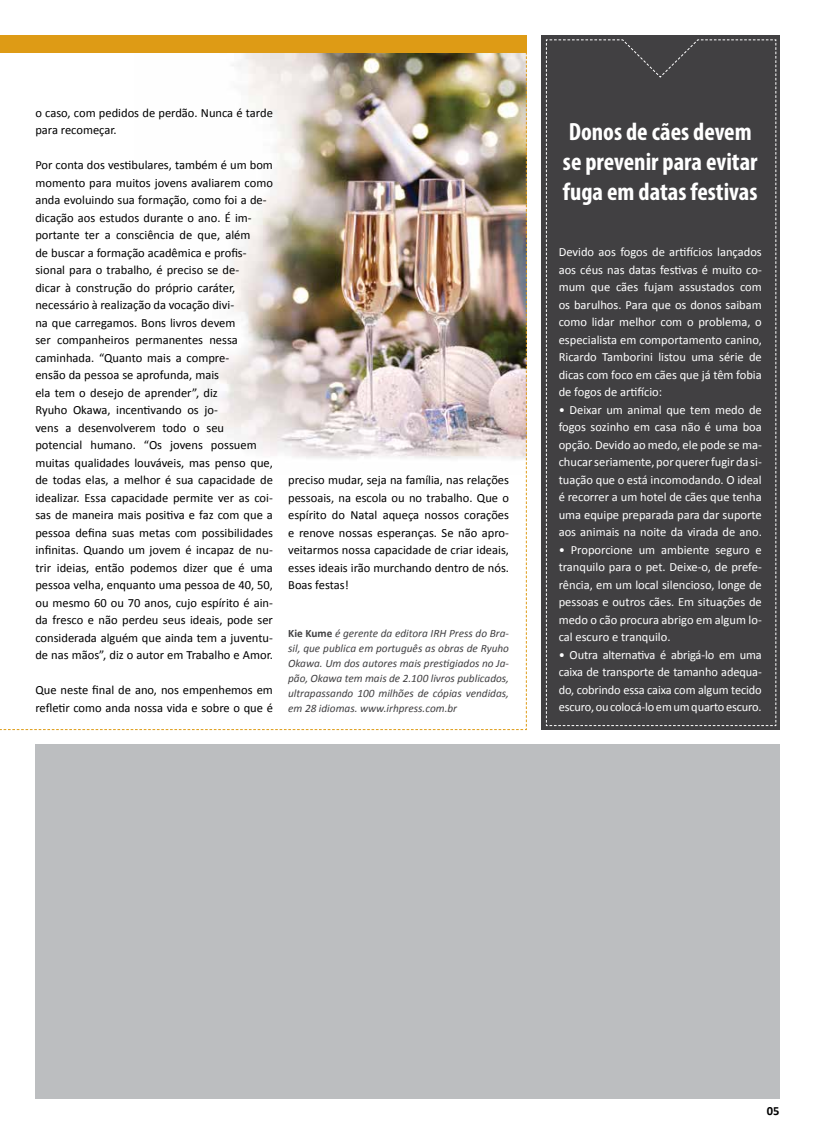
<style>
.page{position:relative;width:815px;height:1134px;background:#fff}
.page>*{position:absolute;margin:0;border:0;box-sizing:border-box;transform-origin:0 0}
.t1{font:700 condensed 25px/30px "Myriad Pro";color:#fff}
.t2{font:12.5px/17.5px "Calibri";color:#000}
.t3{font:12.5px/17.5px "Calibri";color:#fff;text-align:justify}
.t4{font:700 12.5px "Calibri";color:#000}
.t5{font:italic 11.25px/15px "Calibri";color:#414042;text-align:justify}
.s1{font-weight:700;font-style:normal}
</style>
<div class="page">
<div style="left:541px;top:35px;width:239px;height:695px;background:#414042"></div>
<div style="left:35px;top:744px;width:745px;height:354px;background:#bcbec0"></div>
<img style="left:0;top:35px;width:527px;height:695px">
<svg style="left:546px;top:39px;width:231px;height:687px"></svg>
<p class="t2" style="left:35px;top:104px;width:239px">o caso, com pedidos de perdão. Nunca é tarde para recomeçar.</p>
<p class="t2" style="left:35px;top:156px;width:239px">Por conta dos vestibulares, também é um bom momento para muitos jovens avaliarem como anda evoluindo sua formação, como foi a de&shy;dicação aos estudos durante o ano. É im&shy;portante ter a consciência de que, além<br>de buscar a formação acadêmica e profis&shy;sional para o trabalho, é preciso se de-<br>dicar à construção do próprio caráter, necessário à realização da vocação divi-<br>na que carregamos. Bons livros devem<br>ser companheiros permanentes nessa caminhada. “Quanto mais a compre-<br>ensão da pessoa se aprofunda, mais<br>ela tem o desejo de aprender”, diz<br>Ryuho Okawa, incentivando os jo-<br>vens a desenvolverem todo o seu potencial humano. “Os jovens possuem muitas qualidades louváveis, mas penso que, de todas elas, a melhor é sua capacidade de idealizar. Essa capacidade permite ver as coi&shy;sas de maneira mais positiva e faz com que a pessoa defina suas metas com possibilidades infinitas. Quando um jovem é incapaz de nu&shy;trir ideias, então podemos dizer que é uma pessoa velha, enquanto uma pessoa de 40, 50, ou mesmo 60 ou 70 anos, cujo espírito é ain&shy;da fresco e não perdeu seus ideais, pode ser considerada alguém que ainda tem a juventu&shy;de nas mãos”, diz o autor em Trabalho e Amor.</p>
<p class="t2" style="left:35px;top:681px;width:239px">Que neste final de ano, nos empenhemos em refletir como anda nossa vida e sobre o que é</p>
<p class="t2" style="left:288px;top:471px;width:222px;text-align:justify">preciso mudar, seja na família, nas relações pessoais, na escola ou no trabalho. Que o espírito do Natal aqueça nossos corações e renove nossas esperanças. Se não apro&shy;veitarmos nossa capacidade de criar ideais, esses ideais irão murchando dentro de nós.<br>Boas festas!</p>
<p class="t5" style="left:288px;top:625px;width:222px"><span class="s1">Kie Kume</span> é gerente da editora IRH Press do Bra&shy;sil, que publica em português as obras de Ryuho Okawa. Um dos autores mais prestigiados no Ja&shy;pão, Okawa tem mais de 2.100 livros publicados, ultrapassando 100 milhões de cópias vendidas, em 28 idiomas. www.irhpress.com.br</p>
<h1 class="t1" style="left:563px;top:116px;width:196px">Donos de cães devem se prevenir para evitar fuga em datas festivas</h1>
<p class="t3" style="left:559px;top:243px;width:205px">Devido aos fogos de artifícios lançados aos céus nas datas festivas é muito co&shy;mum que cães fujam assustados com os barulhos. Para que os donos saibam como lidar melhor com o problema, o especialista em comportamento canino, Ricardo Tamborini listou uma série de dicas com foco em cães que já têm fobia de fogos de artifício:</p>
<p class="t3" style="left:559px;top:401px;width:205px">• Deixar um animal que tem medo de fogos sozinho em casa não é uma boa opção. Devido ao medo, ele pode se ma&shy;chucar seriamente, por querer fugir da si&shy;tuação que o está incomodando. O ideal é recorrer a um hotel de cães que tenha uma equipe preparada para dar suporte aos animais na noite da virada de ano.</p>
<p class="t3" style="left:559px;top:541px;width:205px">• Proporcione um ambiente seguro e tranquilo para o pet. Deixe-o, de prefe&shy;rência, em um local silencioso, longe de pessoas e outros cães. Em situações de medo o cão procura abrigo em algum lo&shy;cal escuro e tranquilo.</p>
<p class="t3" style="left:559px;top:646px;width:205px">• Outra alternativa é abrigá-lo em uma caixa de transporte de tamanho adequa&shy;do, cobrindo essa caixa com algum tecido escuro, ou colocá-lo em um quarto escuro.</p>
<p class="t4" style="left:767px;top:1103px;width:14px">05</p>
</div>
